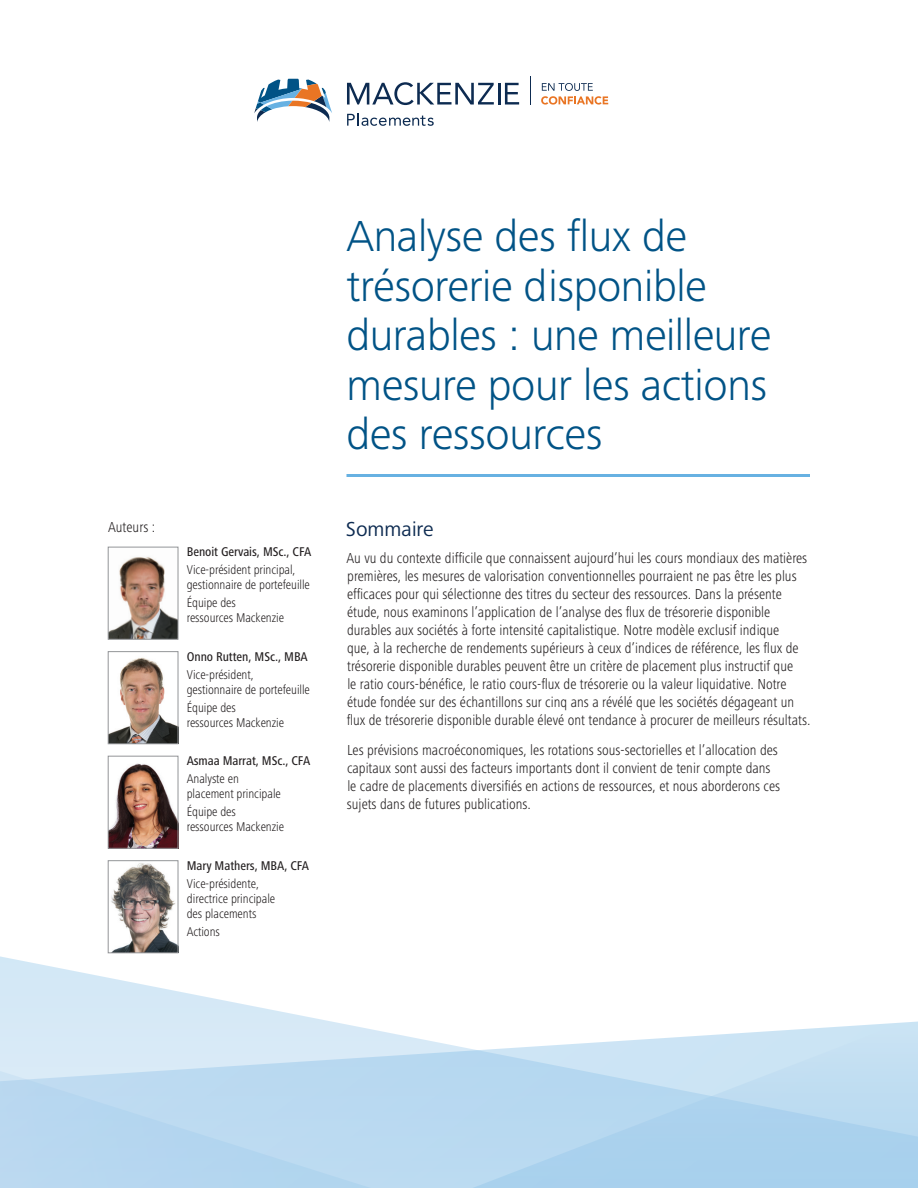
<style>
.page{position:relative;width:918px;height:1188px;background:#fff}
.page>*{position:absolute;margin:0;border:0;box-sizing:border-box;transform-origin:0 0}
.t1{font:300 45px/49.5px "Frutiger Next Pro";letter-spacing:-.01em;color:#015386}
.t2{font:21px "Frutiger Next Pro";color:#0d2b51}
.t3{font:300 condensed 15px/18px "Frutiger Next Pro";color:#231f20}
.t4{font:300 condensed 13.2px/15px "Frutiger Next Pro";letter-spacing:-.005em;color:#231f20}
.t5{font:500 condensed 13.2px "Frutiger Next Pro";letter-spacing:-.005em;color:#231f20}
</style>
<div class="page">
<svg style="left:0;top:908px;width:180px;height:84px"></svg>
<svg style="left:0;top:992px;width:358px;height:196px;background:#c8e0f3"></svg>
<svg style="left:270px;top:1027px;width:648px;height:161px;background:#bddbf1"></svg>
<hr style="left:346px;top:474px;width:464px;height:3px;background:#67b1e2">
<svg style="left:254px;top:79px;width:78px;height:43px"></svg>
<svg style="left:347px;top:82px;width:147px;height:23px"></svg>
<hr style="left:498px;top:83px;width:3px;height:22px;background:#0d2b51">
<svg style="left:505px;top:83px;width:14px;height:22px"></svg>
<svg style="left:347px;top:113px;width:87px;height:13px"></svg>
<svg style="left:530px;top:76px;width:1px;height:29px"></svg>
<svg style="left:541px;top:83px;width:67px;height:22px"></svg>
<img style="left:110px;top:557px;width:66px;height:80px">
<div style="left:108px;top:547px;width:70px;height:92px;border:1px solid #939598"></div>
<img style="left:110px;top:657px;width:66px;height:85px">
<div style="left:108px;top:651px;width:70px;height:93px;border:1px solid #939598"></div>
<img style="left:110px;top:763px;width:66px;height:84px">
<div style="left:108px;top:756px;width:70px;height:93px;border:1px solid #939598"></div>
<img style="left:110px;top:863px;width:66px;height:88px">
<div style="left:108px;top:861px;width:70px;height:92px;border:1px solid #939598"></div>
<p class="t3" style="left:108px;top:518px;width:49px">Auteurs :</p>
<p class="t5" style="left:187px;top:544px;width:126px">Benoit Gervais, MSc., CFA</p>
<p class="t4" style="left:187px;top:562px;width:125px">Vice-président principal, gestionnaire de portefeuille</p>
<p class="t4" style="left:187px;top:595px;width:99px">Équipe des ressources Mackenzie</p>
<p class="t5" style="left:187px;top:649px;width:123px">Onno Rutten, MSc., MBA</p>
<p class="t4" style="left:187px;top:667px;width:125px">Vice-président, gestionnaire de portefeuille</p>
<p class="t4" style="left:187px;top:700px;width:99px">Équipe des ressources Mackenzie</p>
<p class="t5" style="left:187px;top:753px;width:125px">Asmaa Marrat, MSc., CFA</p>
<p class="t4" style="left:187px;top:772px;width:96px">Analyste en placement principale</p>
<p class="t4" style="left:187px;top:805px;width:99px">Équipe des ressources Mackenzie</p>
<p class="t5" style="left:187px;top:858px;width:124px">Mary Mathers, MBA, CFA</p>
<p class="t4" style="left:187px;top:876px;width:90px">Vice-présidente, directrice principale des placements</p>
<p class="t4" style="left:187px;top:924px;width:35px">Actions</p>
<h1 class="t1" style="left:346px;top:212px;width:426px">Analyse des flux de trésorerie disponible durables : une meilleure mesure pour les actions des ressources</h1>
<h2 class="t2" style="left:346px;top:517px;width:89px">Sommaire</h2>
<p class="t3" style="left:346px;top:549px;width:466px">Au vu du contexte difficile que connaissent aujourd’hui les cours mondiaux des matières premières, les mesures de valorisation conventionnelles pourraient ne pas être les plus efficaces pour qui sélectionne des titres du secteur des ressources. Dans la présente étude, nous examinons l’application de l’analyse des flux de trésorerie disponible durables aux sociétés à forte intensité capitalistique. Notre modèle exclusif indique<br>que, à la recherche de rendements supérieurs à ceux d’indices de référence, les flux de trésorerie disponible durables peuvent être un critère de placement plus instructif que<br>le ratio cours-bénéfice, le ratio cours-flux de trésorerie ou la valeur liquidative. Notre étude fondée sur des échantillons sur cinq ans a révélé que les sociétés dégageant un flux de trésorerie disponible durable élevé ont tendance à procurer de meilleurs résultats.</p>
<p class="t3" style="left:347px;top:741px;width:435px">Les prévisions macroéconomiques, les rotations sous-sectorielles et l’allocation des capitaux sont aussi des facteurs importants dont il convient de tenir compte dans le cadre de placements diversifiés en actions de ressources, et nous aborderons ces sujets dans de futures publications.</p>
</div>
